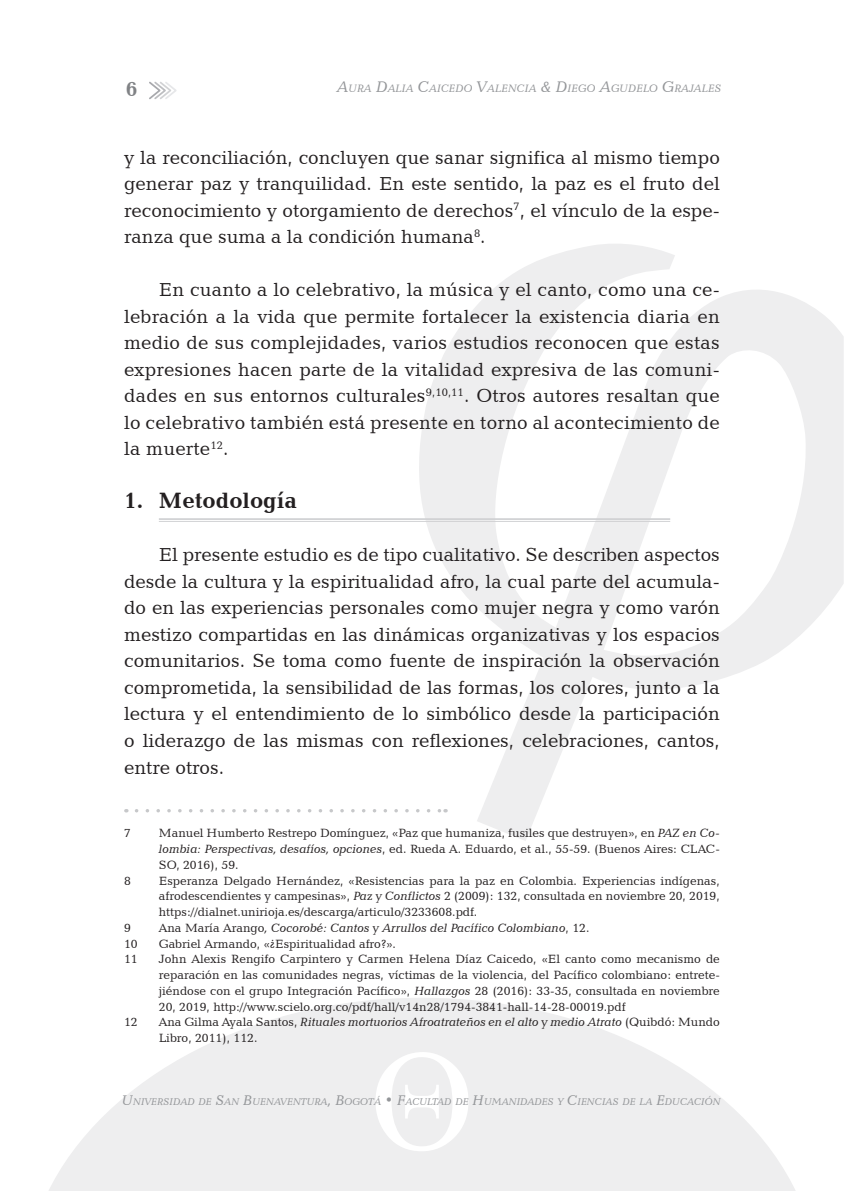
<style>
.page{position:relative;width:844px;height:1191px;background:#fff}
.page>*{position:absolute;margin:0;border:0;box-sizing:border-box;transform-origin:0 0}
.t1{font:700 22.75px "Candida BT";color:#231f20}
.t2{font:700 21px "Candida BT";color:#808285}
.Cuerpo{font:19.25px/26.4px "Candida BT";color:#231f20;text-align:justify}
.Pie_de_página___Sin{font:12.25px/15.8px "Candida BT";color:#231f20;text-align:justify}
.Pie_de_página___Con{font:12.25px/15.8px "Candida BT";color:#231f20;text-align:justify}
.Pie_de_página___Sin-2{font:italic 12.25px/15.8px "Candida BT";color:#231f20}
.t3{font:italic 11.03px "Candida BT";color:#939598}
.t4{font:italic 9.97px "Candida BT";letter-spacing:-.005em;color:#939598}
.s1{font-size:15.75px}
.s2{font-style:italic}
.s3{font-style:normal}
.s4{font-size:14.35px}
</style>
<div class="page">
<svg style="left:49px;top:998px;width:746px;height:193px;fill:#eeeeef"></svg>
<svg style="left:375px;top:1052px;width:93px;height:99px"></svg>
<svg style="left:149px;top:81px;width:28px;height:19px"></svg>
<svg style="left:406px;top:244px;width:437px;height:597px"></svg>
<hr style="left:159px;top:518px;width:511px;height:2px;background:#d1d2d4">
<hr style="left:159px;top:521px;width:511px;height:1px;background:#d1d2d4">
<svg style="left:136px;top:809px;width:303px;height:3px"></svg>
<p class="t2" style="left:126px;top:76px;width:13px">6</p>
<p class="t3" style="left:337px;top:81px;width:385px"><span class="s1">A</span>URA <span class="s1">D</span>ALIA <span class="s1">C</span>AICEDO <span class="s1">V</span>ALENCIA <span class="s1">&amp; D</span>IEGO <span class="s1">A</span>GUDELO <span class="s1">G</span>RAJALES</p>
<p class="Cuerpo" style="left:124px;top:143px;width:597px">y la reconciliación, concluyen que sanar significa al mismo tiempo generar paz y tranquilidad. En este sentido, la paz es el fruto del reconocimiento y otorgamiento de derechos<sup>7</sup>, el vínculo de la espe&shy;ranza que suma a la condición humana<sup>8</sup>.</p>
<p class="Cuerpo" style="left:124px;top:276px;width:597px;text-indent:35px">En cuanto a lo celebrativo, la música y el canto, como una ce&shy;lebración a la vida que permite fortalecer la existencia diaria en medio de sus complejidades, varios estudios reconocen que estas expresiones hacen parte de la vitalidad expresiva de las comuni&shy;dades en sus entornos culturales<sup>9,10,11</sup>. Otros autores resaltan que lo celebrativo también está presente en torno al acontecimiento de la muerte<sup>12</sup>.</p>
<p class="t1" style="left:124px;top:486px;width:174px">1. Metodología</p>
<p class="Cuerpo" style="left:124px;top:541px;width:597px;text-indent:35px">El presente estudio es de tipo cualitativo. Se describen aspectos desde la cultura y la espiritualidad afro, la cual parte del acumula&shy;do en las experiencias personales como mujer negra y como varón mestizo compartidas en las dinámicas organizativas y los espacios comunitarios. Se toma como fuente de inspiración la observación comprometida, la sensibilidad de las formas, los colores, junto a la lectura y el entendimiento de lo simbólico desde la participación o liderazgo de las mismas con reflexiones, celebraciones, cantos, entre otros.</p>
<p class="Pie_de_página___Con" style="left:124px;top:825px;width:8px">7</p>
<p class="Pie_de_página___Con" style="left:159px;top:825px;width:562px">Manuel Humberto Restrepo Domínguez, «Paz que humaniza, fusiles que destruyen», en <span class="s2">PAZ en Co&shy;lombia: Perspectivas, desafíos, opciones</span>, ed. Rueda A. Eduardo, et al., 55-59. (Buenos Aires: CLAC-SO, 2016), 59.</p>
<p class="Pie_de_página___Sin" style="left:124px;top:872px;width:8px">8</p>
<p class="Pie_de_página___Sin" style="left:159px;top:872px;width:562px">Esperanza Delgado Hernández, «Resistencias para la paz en Colombia. Experiencias indígenas, afrodescendientes y campesinas», <span class="s2">Paz y Conflictos</span> 2 (2009): 132, consultada en noviembre 20, 2019, https://dialnet.unirioja.es/descarga/articulo/3233608.pdf.</p>
<p class="Pie_de_página___Sin" style="left:124px;top:919px;width:8px">9</p>
<p class="Pie_de_página___Sin-2" style="left:159px;top:919px;width:432px"><span class="s3">Ana María Arango</span>, Cocorobé: Cantos y Arrullos del Pacífico Colombiano<span class="s3">, 12.</span></p>
<p class="Pie_de_página___Sin" style="left:124px;top:935px;width:15px">10</p>
<p class="Pie_de_página___Sin" style="left:159px;top:935px;width:238px">Gabriel Armando, «¿Espiritualidad afro?».</p>
<p class="Pie_de_página___Sin" style="left:124px;top:951px;width:15px">11</p>
<p class="Pie_de_página___Sin" style="left:159px;top:951px;width:562px">John Alexis Rengifo Carpintero y Carmen Helena Díaz Caicedo, «El canto como mecanismo de reparación en las comunidades negras, víctimas de la violencia, del Pacífico colombiano: entrete&shy;jiéndose con el grupo Integración Pacífico», <span class="s2">Hallazgos</span> 28 (2016): 33-35, consultada en noviembre 20, 2019, http://www.scielo.org.co/pdf/hall/v14n28/1794-3841-hall-14-28-00019.pdf</p>
<p class="Pie_de_página___Sin" style="left:124px;top:1014px;width:15px">12</p>
<p class="Pie_de_página___Sin-2" style="left:159px;top:1014px;width:562px"><span class="s3">Ana Gilma Ayala Santos,</span> Rituales mortuorios Afroatrateños en el alto y medio Atrato <span class="s3">(Quibdó: Mundo<br>Libro, 2011), 112.</span></p>
<p class="t4" style="left:122px;top:1095px;width:60px"><span class="s4">U</span>NIVERSIDAD</p>
<p class="t4" style="left:198px;top:1095px;width:330px">DE <span class="s4">S</span>AN <span class="s4">B</span>UENAVENTURA<span class="s4">, B</span>OGOTÁ <span class="s4">• F</span>AC ULTAD DE <span class="s4">H</span>UMANIDAD</p>
<p class="t4" style="left:542px;top:1095px;width:146px">ES Y <span class="s4">C</span>IENCIAS DE LA <span class="s4">E</span>DUCAC</p>
<p class="t4" style="left:701px;top:1095px;width:21px">IÓN</p>
</div>
